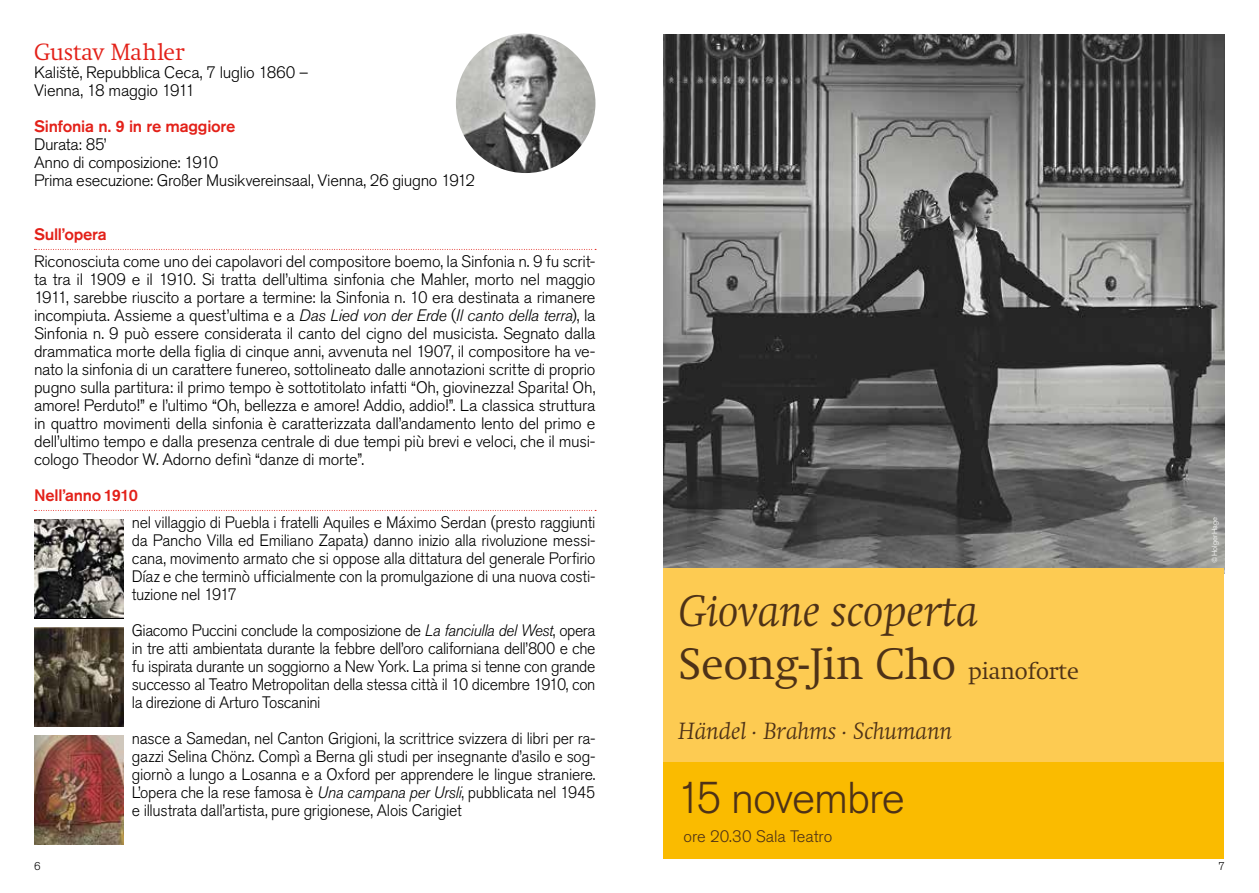
<style>
.page{position:relative;width:1259px;height:893px;background:#fff}
.page>*{position:absolute;margin:0;border:0;box-sizing:border-box;transform-origin:0 0}
.t1{font:italic 300 45px/52.5px "Swift Neue LT Pro";color:#4e3217}
.t2{font:300 44.25px "Akzidenz Grotesk Pro";letter-spacing:-.025em;color:#4e3217}
.t3{font:italic 300 24px "Swift Neue LT Pro";color:#4e3217}
.t4{font:300 24px "Swift Neue LT Pro";letter-spacing:-.005em;color:#e32119}
.t5{font:300 16.5px/18px "Akzidenz Grotesk Pro";letter-spacing:-.02em;color:#000}
.t6{font:300 16.5px/18px "Akzidenz Grotesk Pro";letter-spacing:-.02em;color:#000;text-align:justify;scale:.96 1}
.t7{font:500 16.5px "Akzidenz Grotesk Pro";letter-spacing:-.015em;color:#e32119}
.t8{font:300 16.5px "Akzidenz Grotesk Pro";color:#4e3217}
.t9{font:300 11.25px "Akzidenz Grotesk Pro";color:#000}
.t10{font:300 7.5px "Akzidenz Grotesk Pro";letter-spacing:-.005em;color:#fff}
.s1{font-style:italic}
.s2{font-style:normal}
.s3{font-style:normal;font-size:24px}
</style>
<div class="page">
<svg style="left:34px;top:249px;width:562px;height:1px"></svg>
<svg style="left:34px;top:510px;width:562px;height:1px"></svg>
<img style="left:34px;top:519px;width:89px;height:99px">
<img style="left:34px;top:627px;width:89px;height:99px">
<img style="left:34px;top:735px;width:89px;height:110px">
<img style="left:456px;top:34px;width:139px;height:139px;border-radius:70px">
<img style="left:663px;top:34px;width:561px;height:534px">
<div style="left:663px;top:568px;width:561px;height:224px;background:#fdcb52"></div>
<div style="left:663px;top:762px;width:561px;height:97px;background:#fabb00"></div>
<h3 class="t4" style="left:34px;top:38px;width:152px">Gustav Mahler</h3>
<p class="t5" style="left:34px;top:63px;width:276px">Kaliště, Repubblica Ceca, 7 luglio 1860 –<br>Vienna, 18 maggio 1911</p>
<p class="t7" style="left:34px;top:116px;width:203px">Sinfonia n. 9 in re maggiore</p>
<p class="t5" style="left:34px;top:135px;width:443px">Durata: 85’<br>Anno di composizione: 1910<br>Prima esecuzione: Großer Musikvereinsaal, Vienna, 26 giugno 1912</p>
<p class="t7" style="left:34px;top:224px;width:74px">Sull’opera</p>
<p class="t5" style="left:34px;top:252px;width:563px;text-align:justify">Riconosciuta come uno dei capolavori del compositore boemo, la Sinfonia n. 9 fu scrit&shy;ta tra il 1909 e il 1910. Si tratta dell’ultima sinfonia che Mahler, morto nel maggio 1911, sarebbe riuscito a portare a termine: la Sinfonia n. 10 era destinata a rimanere incompiuta. Assieme a quest’ultima e a <span class="s1">Das Lied von der Erde</span> (<span class="s1">Il canto della terra</span>), la Sinfonia n. 9 può essere considerata il canto del cigno del musicista. Segnato dalla drammatica morte della figlia di cinque anni, avvenuta nel 1907, il compositore ha ve&shy;nato la sinfonia di un carattere funereo, sottolineato dalle annotazioni scritte di proprio pugno sulla partitura: il primo tempo è sottotitolato infatti “Oh, giovinezza! Sparita! Oh, amore! Perduto!” e l’ultimo “Oh, bellezza e amore! Addio, addio!”. La classica struttura in quattro movimenti della sinfonia è caratterizzata dall’andamento lento del primo e dell’ultimo tempo e dalla presenza centrale di due tempi più brevi e veloci, che il musi&shy;cologo Theodor W. Adorno definì “danze di morte”.</p>
<p class="t7" style="left:34px;top:485px;width:105px">Nell’anno 1910</p>
<p class="t6" style="left:132px;top:513px;width:484px">nel villaggio di Puebla i fratelli Aquiles e Máximo Serdan (presto raggiunti da Pancho Villa ed Emiliano Zapata) danno inizio alla rivoluzione messi&shy;cana, movimento armato che si oppose alla dittatura del generale Porfirio Díaz e che terminò ufficialmente con la promulgazione di una nuova costi&shy;tuzione nel 1917</p>
<p class="t6" style="left:132px;top:621px;width:484px">Giacomo Puccini conclude la composizione de <span class="s1">La fanciulla del West</span>, opera in tre atti ambientata durante la febbre dell’oro californiana dell’800 e che fu ispirata durante un soggiorno a New York. La prima si tenne con grande successo al Teatro Metropolitan della stessa città il 10 dicembre 1910, con la direzione di Arturo Toscanini</p>
<p class="t6" style="left:132px;top:729px;width:484px">nasce a Samedan, nel Canton Grigioni, la scrittrice svizzera di libri per ra&shy;gazzi Selina Chönz. Compì a Berna gli studi per insegnante d’asilo e sog&shy;giornò a lungo a Losanna e a Oxford per apprendere le lingue straniere.<br>L’opera che la rese famosa è <span class="s1">Una campana per Ursli</span>, pubblicata nel 1945 e illustrata dall’artista, pure grigionese, Alois Carigiet</p>
<h1 class="t1" style="left:678px;top:584px;width:402px">Giovane scoperta<br><span class="s2">Seong-Jin Cho</span> <span class="s3">pianoforte</span></h1>
<h3 class="t3" style="left:678px;top:716px;width:275px">Händel . Brahms . Schumann</h3>
<h2 class="t2" style="left:676px;top:769px;width:230px">15 novembre</h2>
<p class="t8" style="left:683px;top:825px;width:150px">ore 20.30 Sala Teatro</p>
<p class="t10" style="left:1209px;top:563px;width:48px;rotate:-90deg">© Holger Hage</p>
<p class="t9" style="left:34px;top:859px;width:8px">6</p>
<p class="t9" style="left:1218px;top:859px;width:8px">7</p>
</div>
